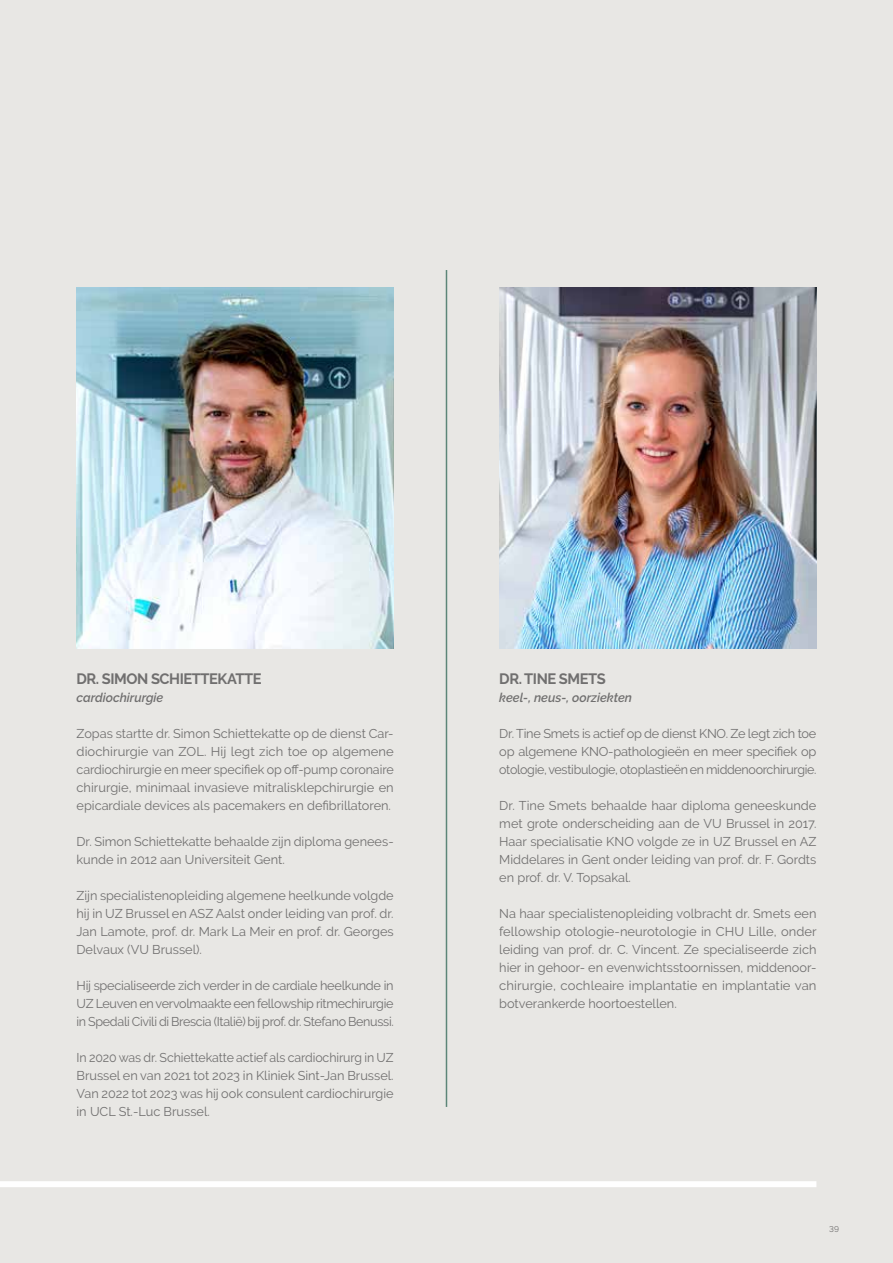
<style>
.page{position:relative;width:893px;height:1263px;background:#e8e7e4}
.page>*{position:absolute;margin:0;border:0;box-sizing:border-box;transform-origin:0 0}
.t1{font:700 15px "Raleway";letter-spacing:-.03em;color:#706f6f}
.t2{font:12.75px/18px "Raleway";color:#706f6f;text-align:justify}
.t3{font:italic 600 12.75px "Raleway";color:#706f6f}
.t4{font:8.25px "Raleway";color:#706f6f}
</style>
<div class="page">
<div style="left:0;top:1181px;width:816px;height:6px;background:#fff"></div>
<hr style="left:446px;top:270px;width:1px;height:837px;background:#5c8678">
<img style="left:77px;top:287px;width:317px;height:361px">
<img style="left:499px;top:287px;width:317px;height:361px">
<p class="t1" style="left:77px;top:670px;width:187px">DR. SIMON SCHIETTEKATTE</p>
<p class="t3" style="left:77px;top:690px;width:88px">cardiochirurgie</p>
<p class="t2" style="left:77px;top:724px;width:319px">Zopas startte dr. Simon Schiettekatte op de dienst Car&shy;diochirurgie van ZOL. Hij legt zich toe op algemene cardiochirurgie en meer specifiek op off-pump coronaire chirurgie, minimaal invasieve mitralisklepchirurgie en epicardiale devices als pacemakers en defibrillatoren.</p>
<p class="t2" style="left:77px;top:832px;width:319px">Dr. Simon Schiettekatte behaalde zijn diploma genees&shy;kunde in 2012 aan Universiteit Gent.</p>
<p class="t2" style="left:77px;top:886px;width:319px">Zijn specialistenopleiding algemene heelkunde volgde hij in UZ Brussel en ASZ Aalst onder leiding van prof. dr.<br>Jan Lamote, prof. dr. Mark La Meir en prof. dr. Georges Delvaux (VU Brussel).</p>
<p class="t2" style="left:77px;top:976px;width:319px">Hij specialiseerde zich verder in de cardiale heelkunde in UZ Leuven en vervolmaakte een fellowship ritmechirurgie in Spedali Civili di Brescia (Italië) bij prof. dr. Stefano Benussi.</p>
<p class="t2" style="left:77px;top:1048px;width:319px">In 2020 was dr. Schiettekatte actief als cardiochirurg in UZ Brussel en van 2021 tot 2023 in Kliniek Sint-Jan Brussel.<br>Van 2022 tot 2023 was hij ook consulent cardiochirurgie in UCL St.-Luc Brussel.</p>
<p class="t1" style="left:499px;top:670px;width:108px">DR. TINE SMETS</p>
<p class="t3" style="left:499px;top:690px;width:134px">keel-, neus-, oorziekten</p>
<p class="t2" style="left:499px;top:724px;width:319px">Dr. Tine Smets is actief op de dienst KNO. Ze legt zich toe op algemene KNO-pathologieën en meer specifiek op otologie, vestibulogie, otoplastieën en middenoorchirurgie.</p>
<p class="t2" style="left:499px;top:796px;width:319px">Dr. Tine Smets behaalde haar diploma geneeskunde met grote onderscheiding aan de VU Brussel in 2017.<br>Haar specialisatie KNO volgde ze in UZ Brussel en AZ Middelares in Gent onder leiding van prof. dr. F. Gordts en prof. dr. V. Topsakal.</p>
<p class="t2" style="left:499px;top:904px;width:319px">Na haar specialistenopleiding volbracht dr. Smets een fellowship otologie-neurotologie in CHU Lille, onder leiding van prof. dr. C. Vincent. Ze specialiseerde zich hier in gehoor- en evenwichtsstoornissen, middenoor&shy;chirurgie, cochleaire implantatie en implantatie van botverankerde hoortoestellen.</p>
<p class="t4" style="left:829px;top:1224px;width:11px">39</p>
</div>
